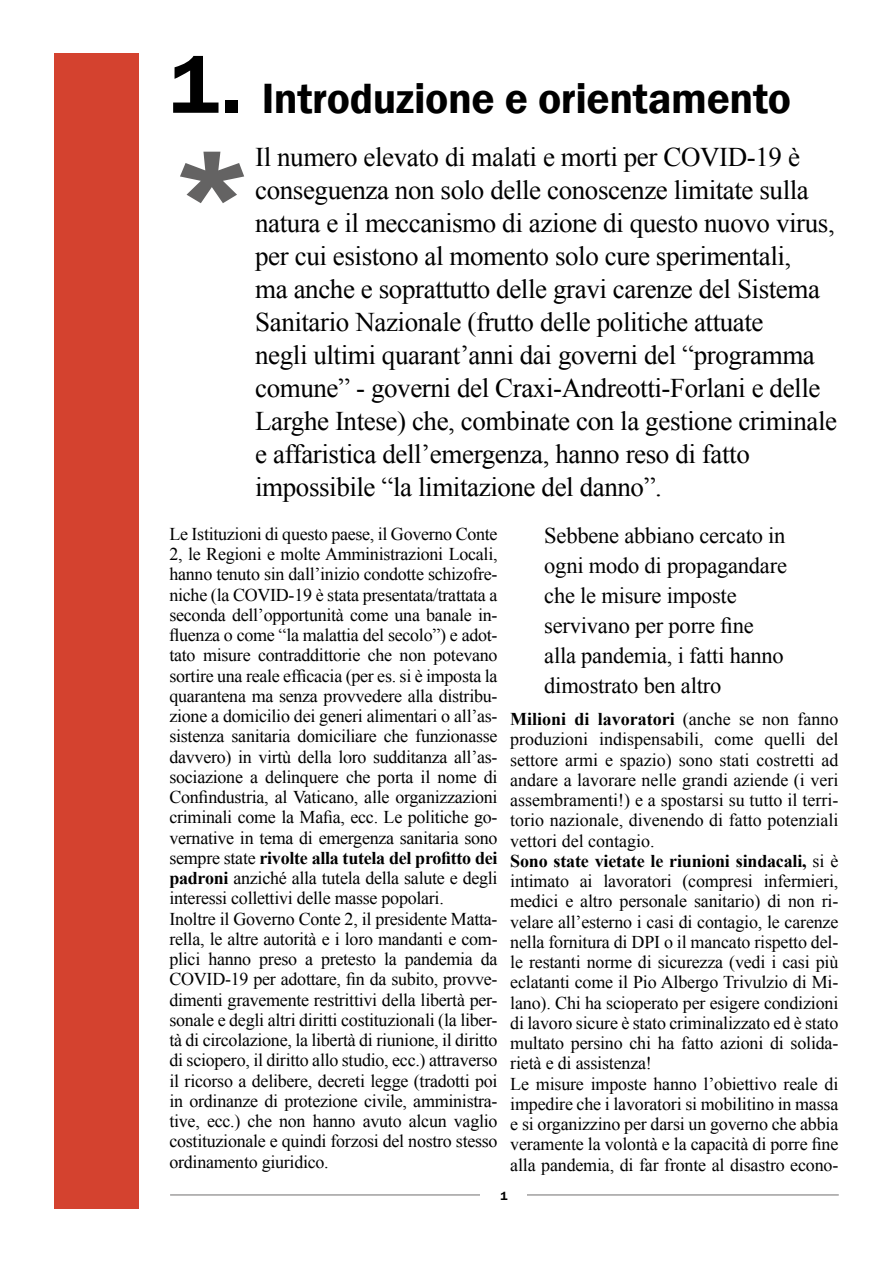
<style>
.page{position:relative;width:893px;height:1263px;background:#fff}
.page>*{position:absolute;margin:0;border:0;box-sizing:border-box;transform-origin:0 0}
.t1{font:600 126px "Franklin Gothic";color:#646363;scale:1.15 1}
.t2{font:600 43.5px "Franklin Gothic";letter-spacing:-.01em;color:#000}
.t3{font:27px/33px "Times New Roman";letter-spacing:-.015em;color:#000}
.t4{font:22.5px/30px "Times New Roman";letter-spacing:-.01em;color:#000}
.t5{font:18px/20.2px "Times New Roman";letter-spacing:-.015em;color:#000}
.t6{font:600 12px "Franklin Gothic";color:#000}
.s1{font-size:84px}
.s2{font-weight:700}
</style>
<div class="page">
<hr style="left:170px;top:1194px;width:669px;height:1px;background:#706f6f">
<div style="left:54px;top:54px;width:84px;height:1155px;background:#d4422f"></div>
<div style="left:480px;top:1191px;width:47px;height:18px;background:#fff"></div>
<h2 class="t2" style="left:169px;top:71px;width:623px"><span class="s1">1.</span> Introduzione e orientamento</h2>
<p class="t3" style="left:255px;top:140px;width:583px">Il numero elevato di malati e morti per COVID-19 è conseguenza non solo delle conoscenze limitate sulla natura e il meccanismo di azione di questo nuovo virus, per cui esistono al momento solo cure sperimentali,<br>ma anche e soprattutto delle gravi carenze del Sistema Sanitario Nazionale (frutto delle politiche attuate<br>negli ultimi quarant’anni dai governi del “programma comune” - governi del Craxi-Andreotti-Forlani e delle Larghe Intese) che, combinate con la gestione criminale e affaristica dell’emergenza, hanno reso di fatto impossibile “la limitazione del danno”.</p>
<h1 class="t1" style="left:169px;top:116px;width:76px">*</h1>
<p class="t5" style="left:169px;top:523px;width:330px">Le Istituzioni di questo paese, il Governo Conte 2, le Regioni e molte Amministrazioni Locali, hanno tenuto sin dall’inizio condotte schizofre&shy;niche (la COVID-19 è stata presentata/trattata a seconda dell’opportunità come una banale in&shy;fluenza o come “la malattia del secolo”) e adot&shy;tato misure contraddittorie che non potevano sortire una reale efficacia (per es. si è imposta la quarantena ma senza provvedere alla distribu&shy;zione a domicilio dei generi alimentari o all’as&shy;sistenza sanitaria domiciliare che funzionasse davvero) in virtù della loro sudditanza all’as&shy;sociazione a delinquere che porta il nome di Confindustria, al Vaticano, alle organizzazioni criminali come la Mafia, ecc. Le politiche go&shy;vernative in tema di emergenza sanitaria sono sempre state <span class="s2">rivolte alla tutela del profitto dei padroni</span> anziché alla tutela della salute e degli interessi collettivi delle masse popolari.<br>Inoltre il Governo Conte 2, il presidente Matta&shy;rella, le altre autorità e i loro mandanti e com&shy;plici hanno preso a pretesto la pandemia da COVID-19 per adottare, fin da subito, provve&shy;dimenti gravemente restrittivi della libertà per&shy;sonale e degli altri diritti costituzionali (la liber&shy;tà di circolazione, la libertà di riunione, il diritto di sciopero, il diritto allo studio, ecc.) attraverso il ricorso a delibere, decreti legge (tradotti poi in ordinanze di protezione civile, amministra&shy;tive, ecc.) che non hanno avuto alcun vaglio costituzionale e quindi forzosi del nostro stesso ordinamento giuridico.</p>
<p class="t4" style="left:544px;top:520px;width:244px">Sebbene abbiano cercato in ogni modo di propagandare che le misure imposte servivano per porre fine alla pandemia, i fatti hanno dimostrato ben altro</p>
<p class="t5" style="left:510px;top:709px;width:330px"><span class="s2">Milioni di lavoratori</span> (anche se non fanno produzioni indispensabili, come quelli del settore armi e spazio) sono stati costretti ad andare a lavorare nelle grandi aziende (i veri assembramenti!) e a spostarsi su tutto il terri&shy;torio nazionale, divenendo di fatto potenziali vettori del contagio.<br><span class="s2">Sono state vietate le riunioni sindacali,</span> si è intimato ai lavoratori (compresi infermieri, medici e altro personale sanitario) di non ri&shy;velare all’esterno i casi di contagio, le carenze nella fornitura di DPI o il mancato rispetto del&shy;le restanti norme di sicurezza (vedi i casi più eclatanti come il Pio Albergo Trivulzio di Mi&shy;lano). Chi ha scioperato per esigere condizioni di lavoro sicure è stato criminalizzato ed è stato multato persino chi ha fatto azioni di solida&shy;rietà e di assistenza!<br>Le misure imposte hanno l’obiettivo reale di impedire che i lavoratori si mobilitino in massa e si organizzino per darsi un governo che abbia veramente la volontà e la capacità di porre fine alla pandemia, di far fronte al disastro econo-</p>
<p class="t6" style="left:500px;top:1188px;width:9px">1</p>
</div>
